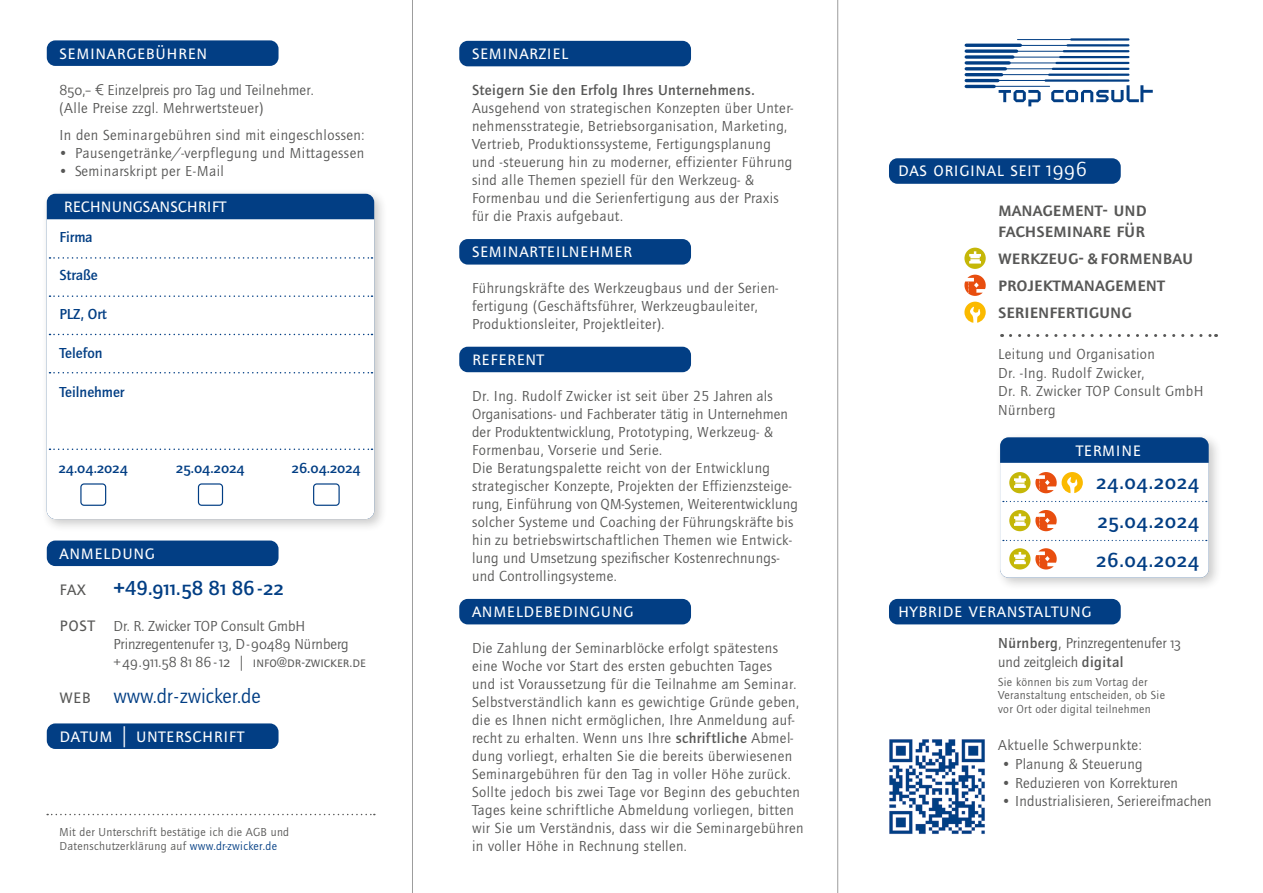
<style>
.page{position:relative;width:1263px;height:893px;background:#fff}
.page>*{position:absolute;margin:0;border:0;box-sizing:border-box;transform-origin:0 0}
.t1{font:21px "Quay Sans EF Book SC";letter-spacing:.03em;color:#fff}
.t2{font:21px/27px "Quay Sans EF Medium SC";color:#575756}
.t3{font:21px/39px "Quay Sans EF Medium SC";letter-spacing:.03em;color:#023e84;text-align:justify}
.t4{font:21px "Quay Sans ITC Std";color:#023e84}
.t5{font:21px "Quay Sans EF Book SC";color:#fff}
.t6{font:21px "Quay Sans EF Medium SC";color:#023e84}
.t7{font:21px "Quay Sans EF Book SC";color:#575756}
.t8{font:15px/18px "Quay Sans ITC Std";letter-spacing:.03em;color:#575756}
.t9{font:15px/18.8px "Quay Sans ITC Std";color:#575756}
.t10{font:500 15px "Quay Sans ITC Std";letter-spacing:.03em;color:#575756}
.t11{font:15px "Quay Sans EF Book SC";color:#575756}
.t12{font:500 15px "Quay Sans ITC Std";color:#023e84}
.t13{font:15px "Quay Sans EF Medium SC";color:#023e84}
.t14{font:12px/13.5px "Quay Sans ITC Std";letter-spacing:.03em;color:#575756}
.s1{font-family:"Quay Sans EF Book SC"}
.s2{font-family:"Shannon Std"}
.s3{font-family:"Quay Sans ITC Std";font-weight:500}
.s4{font-family:"Quay Sans EF Book SC";font-size:21px}
.s5{font-family:"Quay Sans EF Book SC";color:#575756}
.s6{color:#023e84}
.s7{font-weight:500}
</style>
<div class="page">
<div style="left:889px;top:158px;width:232px;height:26px;background:#023e84;border-radius:9px"></div>
<div style="left:42px;top:189px;width:346px;height:344px;background:#1d1d1b;opacity:.23"></div>
<div style="left:47px;top:194px;width:327px;height:325px;background:#023e84;border-radius:9px"></div>
<div style="left:47px;top:219px;width:327px;height:300px;background:#fff"></div>
<div style="left:80px;top:483px;width:26px;height:23px;border:1px solid #023e84;border-radius:3px"></div>
<div style="left:198px;top:483px;width:25px;height:23px;border:1px solid #023e84;border-radius:3px"></div>
<div style="left:313px;top:483px;width:27px;height:23px;border:1px solid #023e84;border-radius:3px"></div>
<svg style="left:998px;top:90px;width:43px;height:16px"></svg>
<svg style="left:1051px;top:85px;width:102px;height:17px"></svg>
<hr style="left:1017px;top:39px;width:91px;height:1px;background:#023e84">
<hr style="left:966px;top:45px;width:142px;height:1px;background:#023e84">
<hr style="left:966px;top:51px;width:142px;height:1px;background:#023e84">
<hr style="left:966px;top:57px;width:142px;height:1px;background:#023e84">
<hr style="left:966px;top:62px;width:142px;height:1px;background:#023e84">
<hr style="left:966px;top:68px;width:142px;height:1px;background:#023e84">
<hr style="left:966px;top:74px;width:142px;height:1px;background:#023e84">
<hr style="left:966px;top:80px;width:142px;height:1px;background:#023e84">
<hr style="left:966px;top:86px;width:84px;height:1px;background:#023e84">
<hr style="left:966px;top:44px;width:54px;height:3px;background:#023e84">
<svg style="left:966px;top:49px;width:50px;height:4px"></svg>
<svg style="left:966px;top:55px;width:47px;height:4px"></svg>
<svg style="left:966px;top:61px;width:43px;height:4px"></svg>
<hr style="left:966px;top:67px;width:39px;height:3px;background:#023e84">
<hr style="left:966px;top:73px;width:35px;height:3px;background:#023e84">
<hr style="left:966px;top:79px;width:32px;height:3px;background:#023e84">
<hr style="left:966px;top:85px;width:28px;height:3px;background:#023e84">
<hr style="left:1071px;top:38px;width:57px;height:3px;background:#023e84">
<hr style="left:1067px;top:44px;width:61px;height:2px;background:#023e84">
<hr style="left:1064px;top:50px;width:64px;height:2px;background:#023e84">
<hr style="left:1060px;top:56px;width:68px;height:2px;background:#023e84">
<hr style="left:1056px;top:62px;width:72px;height:2px;background:#023e84">
<hr style="left:1053px;top:68px;width:75px;height:2px;background:#023e84">
<hr style="left:1049px;top:74px;width:79px;height:2px;background:#023e84">
<hr style="left:1045px;top:79px;width:83px;height:3px;background:#023e84">
<img style="left:889px;top:739px;width:96px;height:95px">
<svg style="left:1010px;top:334px;width:206px;height:3px"></svg>
<div style="left:995px;top:432px;width:227px;height:159px;background:#1d1d1b;opacity:.23"></div>
<div style="left:1000px;top:437px;width:209px;height:141px;background:#023e84;border-radius:9px"></div>
<div style="left:459px;top:41px;width:232px;height:25px;background:#023e84;border-radius:9px"></div>
<div style="left:47px;top:40px;width:232px;height:26px;background:#023e84;border-radius:9px"></div>
<div style="left:47px;top:540px;width:232px;height:26px;background:#023e84;border-radius:9px"></div>
<div style="left:47px;top:723px;width:232px;height:26px;background:#023e84;border-radius:9px"></div>
<div style="left:459px;top:239px;width:232px;height:26px;background:#023e84;border-radius:9px"></div>
<div style="left:459px;top:347px;width:232px;height:25px;background:#023e84;border-radius:9px"></div>
<div style="left:459px;top:599px;width:232px;height:25px;background:#023e84;border-radius:9px"></div>
<svg style="left:49px;top:257px;width:323px;height:2px"></svg>
<svg style="left:49px;top:295px;width:323px;height:2px"></svg>
<svg style="left:49px;top:334px;width:323px;height:1px"></svg>
<svg style="left:49px;top:372px;width:323px;height:1px"></svg>
<svg style="left:49px;top:448px;width:323px;height:2px"></svg>
<svg style="left:47px;top:814px;width:328px;height:1px"></svg>
<svg style="left:964px;top:275px;width:22px;height:21px"></svg>
<svg style="left:964px;top:302px;width:22px;height:21px"></svg>
<svg style="left:964px;top:248px;width:22px;height:21px"></svg>
<svg style="left:1000px;top:463px;width:209px;height:115px;background:#faf3ea"></svg>
<div style="left:889px;top:599px;width:232px;height:25px;background:#023e84;border-radius:9px"></div>
<hr style="left:412px;top:0;width:1px;height:893px;background:#9d9d9d">
<hr style="left:837px;top:0;width:1px;height:893px;background:#9d9d9d">
<h1 class="t1" style="left:60px;top:40px;width:149px">seminargebühren</h1>
<p class="t8" style="left:60px;top:81px;width:256px"><span class="s1">850</span>,– <span class="s2">€</span> Einzelpreis pro Tag und Teilnehmer. (Alle Preise zzgl. Mehrwertsteuer)</p>
<p class="t8" style="left:60px;top:126px;width:306px">In den Seminargebühren sind mit eingeschlossen:</p>
<p class="t8" style="left:60px;top:144px;width:306px">• Pausengetränke/-verpflegung und Mittagessen</p>
<p class="t8" style="left:60px;top:162px;width:166px">• Seminarskript per E-Mail</p>
<h1 class="t5" style="left:64px;top:193px;width:164px">rechnungsanschrift</h1>
<p class="t12" style="left:60px;top:228px;width:35px">Firma</p>
<p class="t12" style="left:60px;top:267px;width:40px">Straße</p>
<p class="t12" style="left:60px;top:305px;width:49px">PLZ, Ort</p>
<p class="t12" style="left:60px;top:344px;width:44px">Telefon</p>
<p class="t12" style="left:60px;top:383px;width:66px">Teilnehmer</p>
<p class="t13" style="left:59px;top:460px;width:71px">24.04.2024</p>
<p class="t13" style="left:176px;top:460px;width:70px">25.04.2024</p>
<p class="t13" style="left:292px;top:460px;width:70px">26.04.2024</p>
<h1 class="t1" style="left:60px;top:540px;width:97px">anmeldung</h1>
<h1 class="t7" style="left:60px;top:576px;width:28px">fax</h1>
<h1 class="t6" style="left:114px;top:576px;width:172px"><span class="s3">+49.</span>911.58 81 86 - 22</h1>
<p class="t9" style="left:114px;top:616px;width:237px;line-height:18px;text-indent:-54px"><span class="s4">post</span> Dr. R. Zwicker TOP Consult GmbH<br>Prinzregentenufer <span class="s1">13,</span> D-<span class="s1">90489</span> Nürnberg</p>
<p class="t11" style="left:114px;top:653px;width:254px">+49.911.58 81 86 - 12 | info@dr-zwicker.de</p>
<h1 class="t4" style="left:60px;top:683px;width:203px"><span class="s5">web</span> www.dr-zwicker.de</h1>
<h1 class="t1" style="left:60px;top:723px;width:186px">datum | unterschrift</h1>
<p class="t14" style="left:60px;top:826px;width:231px">Mit der Unterschrift bestätige ich die AGB und<br>Datenschutzerklärung auf <span class="s6">www.dr-zwicker.de</span></p>
<h1 class="t1" style="left:472px;top:40px;width:98px">seminarziel</h1>
<p class="t10" style="left:472px;top:81px;width:284px">Steigern Sie den Erfolg Ihres Unternehmens.</p>
<p class="t8" style="left:472px;top:99px;width:323px">Ausgehend von strategischen Konzepten über Unter&shy;nehmensstrategie, Betriebsorganisation, Marketing, Vertrieb, Produktionssysteme, Fertigungsplanung und -steuerung hin zu moderner, effizienter Führung sind alle Themen speziell für den Werkzeug- &amp; Formenbau und die Serienfertigung aus der Praxis für die Praxis aufgebaut.</p>
<h1 class="t1" style="left:472px;top:238px;width:162px">seminarteilnehmer</h1>
<p class="t8" style="left:472px;top:279px;width:308px">Führungskräfte des Werkzeugbaus und der Serien&shy;fertigung (Geschäftsführer, Werkzeugbauleiter,<br>Produktionsleiter, Projektleiter).</p>
<h1 class="t1" style="left:472px;top:346px;width:73px">referent</h1>
<p class="t8" style="left:472px;top:387px;width:327px">Dr. Ing. Rudolf Zwicker ist seit über 25 Jahren als Organisations- und Fachberater tätig in Unternehmen der Produktentwicklung, Prototyping, Werkzeug- &amp; Formenbau, Vorserie und Serie.<br>Die Beratungspalette reicht von der Entwicklung strategischer Konzepte, Projekten der Effizienzsteige&shy;rung, Einführung von QM-Systemen, Weiterentwicklung solcher Systeme und Coaching der Führungskräfte bis hin zu betriebswirtschaftlichen Themen wie Entwick&shy;lung und Umsetzung spezifischer Kostenrechnungs&shy;und Controllingsysteme.</p>
<h1 class="t1" style="left:472px;top:598px;width:163px">anmeldebedingung</h1>
<p class="t8" style="left:472px;top:639px;width:333px">Die Zahlung der Seminarblöcke erfolgt spätestens eine Woche vor Start des ersten gebuchten Tages<br>und ist Voraussetzung für die Teilnahme am Seminar.<br>Selbstverständlich kann es gewichtige Gründe geben, die es Ihnen nicht ermöglichen, Ihre Anmeldung auf&shy;recht zu erhalten. Wenn uns Ihre <span class="s7">schriftliche</span> Abmel&shy;dung vorliegt, erhalten Sie die bereits überwiesenen Seminargebühren für den Tag in voller Höhe zurück.<br>Sollte jedoch bis zwei Tage vor Beginn des gebuchten Tages keine schriftliche Abmeldung vorliegen, bitten wir Sie um Verständnis, dass wir die Seminargebühren in voller Höhe in Rechnung stellen.</p>
<h1 class="t1" style="left:898px;top:158px;width:190px">das original seit 1996</h1>
<h1 class="t2" style="left:998px;top:199px;width:150px;line-height:21px">management- und fachseminare für</h1>
<h1 class="t2" style="left:998px;top:244px;width:196px">werkzeug- &amp; formenbau projektmanagement serienfertigung</h1>
<p class="t8" style="left:998px;top:344px;width:207px;line-height:18.8px">Leitung und Organisation<br>Dr. -Ing. Rudolf Zwicker,<br>Dr. R. Zwicker TOP Consult GmbH<br>Nürnberg</p>
<h1 class="t1" style="left:1076px;top:437px;width:66px">termine</h1>
<h1 class="t3" style="left:1096px;top:463px;width:104px">24.04.2024<br>25.04.2024<br>26.04.2024</h1>
<h1 class="t1" style="left:898px;top:598px;width:195px">hybride veranstaltung</h1>
<p class="t9" style="left:998px;top:634px;width:184px"><span class="s7">Nürnberg</span>, Prinzregentenufer <span class="s1">13 </span>und zeitgleich <span class="s7">digital</span></p>
<p class="t14" style="left:998px;top:675px;width:168px">Sie können bis zum Vortag der<br>Veranstaltung entscheiden, ob Sie vor Ort oder digital teilnehmen</p>
<p class="t8" style="left:998px;top:736px;width:145px">Aktuelle Schwerpunkte:</p>
<p class="t8" style="left:1002px;top:755px;width:142px">• Planung &amp; Steuerung</p>
<p class="t8" style="left:1002px;top:774px;width:177px">• Reduzieren von Korrekturen</p>
<p class="t8" style="left:1002px;top:792px;width:211px">• Industrialisieren, Seriereifmachen</p>
</div>
